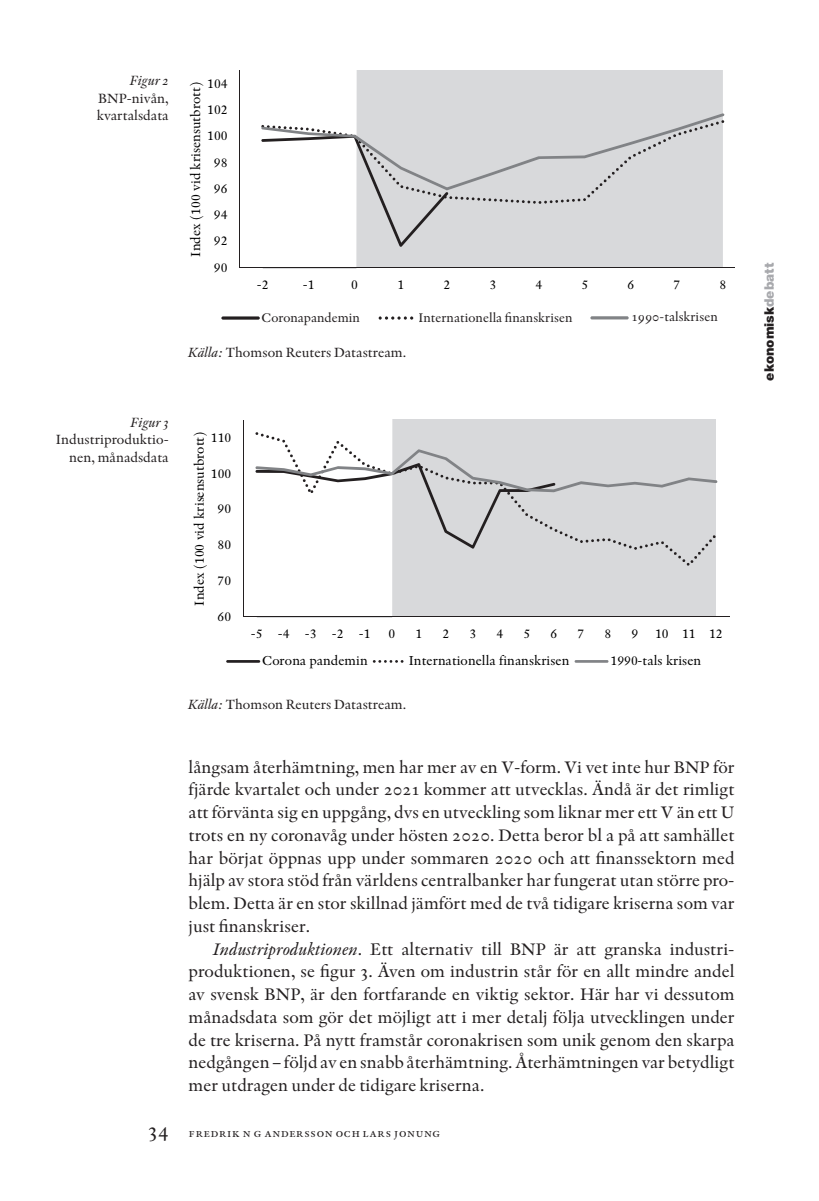
<style>
.page{position:relative;width:819px;height:1201px;background:#fff}
.page>*{position:absolute;margin:0;border:0;box-sizing:border-box;transform-origin:0 0}
.Artikel_bröd_indrag{font:17.5px/22.8px "Indigo Os F";color:#231f20;text-align:justify}
.t1{font:15.4px "Indigo";letter-spacing:-.005em;color:#000}
.Artikel_Källa{font:14px "Indigo Os F";color:#231f20}
.Artikel_Marginaltext{font:14px/17.5px "Indigo Os F";color:#231f20;text-align:right}
.Artikel_Marginaltext-2{font:italic 14px "Indigo Os F";color:#231f20}
.t2{font:13.65px "Indigo";letter-spacing:.005em;color:#000}
.Artikel_Källa-2{font:13.12px "Indigo Os F";color:#231f20}
.t3{font:900 13.12px "Helvetica Neue";color:#231f20}
.t4{font:12.25px "Indigo SC";color:#231f20}
.s1{font-style:italic}
.s2{font-size:21px}
.s3{color:#a8a9ad}
</style>
<div class="page">
<div style="left:356px;top:70px;width:366px;height:197px;background:#d8d9db"></div>
<hr style="left:239px;top:71px;width:1px;height:197px;background:#231f20">
<hr style="left:240px;top:267px;width:494px;height:1px;background:#231f20">
<svg style="left:261px;top:113px;width:463px;height:134px"></svg>
<div style="left:392px;top:420px;width:324px;height:196px;background:#d8d9db"></div>
<hr style="left:243px;top:420px;width:1px;height:196px;background:#231f20">
<hr style="left:243px;top:616px;width:486px;height:1px;background:#231f20">
<svg style="left:255px;top:432px;width:460px;height:134px;fill:#d8d9db"></svg>
<svg style="left:255px;top:449px;width:462px;height:99px"></svg>
<hr style="left:226px;top:660px;width:34px;height:2px;background:#231f20">
<svg style="left:373px;top:660px;width:30px;height:2px"></svg>
<hr style="left:574px;top:660px;width:34px;height:2px;background:#818386">
<svg style="left:221px;top:316px;width:39px;height:4px"></svg>
<svg style="left:378px;top:316px;width:35px;height:4px"></svg>
<hr style="left:590px;top:316px;width:38px;height:3px;background:#818386;border-radius:2px">
<p class="Artikel_Marginaltext-2" style="left:130px;top:72px;width:40px">Figur 2</p>
<p class="Artikel_Marginaltext" style="left:98px;top:89px;width:72px">BNP-nivån,</p>
<p class="Artikel_Marginaltext" style="left:97px;top:107px;width:73px">kvartalsdata</p>
<p class="t1" style="left:145px;top:84px;width:25px">102</p>
<p class="t1" style="left:145px;top:113px;width:25px">100</p>
<p class="t2" style="left:207px;top:75px;width:22px">104</p>
<p class="t2" style="left:187px;top:256px;width:176px;rotate:-90deg">Index (100 vid krisensutbrott)</p>
<p class="t1" style="left:200px;top:83px;width:25px">102</p>
<p class="t2" style="left:207px;top:101px;width:22px">102</p>
<p class="t2" style="left:207px;top:128px;width:22px">100</p>
<p class="t2" style="left:214px;top:154px;width:15px">98</p>
<p class="t1" style="left:207px;top:172px;width:17px">96</p>
<p class="t2" style="left:214px;top:180px;width:15px">96</p>
<p class="t1" style="left:207px;top:202px;width:17px">94</p>
<p class="t2" style="left:214px;top:207px;width:15px">94</p>
<p class="t1" style="left:207px;top:231px;width:17px">92</p>
<p class="t2" style="left:214px;top:233px;width:15px">92</p>
<p class="t2" style="left:214px;top:259px;width:15px">90</p>
<p class="t1" style="left:207px;top:261px;width:17px">90</p>
<p class="t2" style="left:257px;top:276px;width:13px">-2</p>
<p class="t2" style="left:303px;top:276px;width:13px">-1</p>
<p class="t2" style="left:351px;top:276px;width:8px">0</p>
<p class="t2" style="left:397px;top:276px;width:8px">1</p>
<p class="t2" style="left:443px;top:276px;width:8px">2</p>
<p class="t2" style="left:489px;top:276px;width:8px">3</p>
<p class="t2" style="left:535px;top:276px;width:8px">4</p>
<p class="t2" style="left:581px;top:276px;width:8px">5</p>
<p class="t2" style="left:627px;top:276px;width:8px">6</p>
<p class="t2" style="left:673px;top:276px;width:8px">7</p>
<p class="t2" style="left:719px;top:276px;width:8px">8</p>
<p class="t1" style="left:344px;top:280px;width:16px">10</p>
<p class="t1" style="left:391px;top:280px;width:16px">21</p>
<p class="t1" style="left:438px;top:280px;width:16px">32</p>
<p class="t1" style="left:485px;top:280px;width:16px">43</p>
<p class="t1" style="left:533px;top:280px;width:16px">54</p>
<p class="t1" style="left:580px;top:280px;width:16px">65</p>
<p class="t1" style="left:628px;top:280px;width:16px">76</p>
<p class="t1" style="left:675px;top:280px;width:16px">87</p>
<p class="t1" style="left:253px;top:280px;width:15px">-2</p>
<p class="t1" style="left:301px;top:280px;width:15px">-1</p>
<p class="Artikel_Källa-2" style="left:262px;top:309px;width:100px">Coronapandemin</p>
<p class="Artikel_Källa-2" style="left:418px;top:309px;width:155px">Internationella finanskrisen</p>
<p class="Artikel_Källa-2" style="left:632px;top:309px;width:87px">1990-talskrisen</p>
<p class="t1" style="left:316px;top:308px;width:42px">Serie1</p>
<p class="t1" style="left:474px;top:308px;width:42px">Serie2</p>
<p class="t1" style="left:631px;top:308px;width:42px">Serie3</p>
<p class="t1" style="left:262px;top:308px;width:42px">Serie1</p>
<p class="t1" style="left:419px;top:308px;width:42px">Serie2</p>
<p class="t2" style="left:274px;top:313px;width:107px">Corona pandemin</p>
<p class="t2" style="left:426px;top:313px;width:162px">Internationella finanskrisen</p>
<p class="t2" style="left:632px;top:313px;width:92px">1990-tals krisen</p>
<p class="Artikel_Källa" style="left:189px;top:344px;width:219px"><span class="s1">Källa:</span> Thomson Reuters Datastream.</p>
<p class="Artikel_Marginaltext-2" style="left:131px;top:414px;width:39px">Figur 3</p>
<p class="Artikel_Marginaltext" style="left:56px;top:431px;width:114px">Industriproduktio&shy;nen, månadsdata</p>
<p class="t2" style="left:191px;top:605px;width:176px;rotate:-90deg">Index (100 vid krisensutbrott)</p>
<p class="t2" style="left:211px;top:429px;width:22px">110</p>
<p class="t2" style="left:211px;top:465px;width:22px">100</p>
<p class="t2" style="left:217px;top:501px;width:15px">90</p>
<p class="t2" style="left:217px;top:536px;width:15px">80</p>
<p class="t2" style="left:217px;top:572px;width:15px">70</p>
<p class="t2" style="left:217px;top:608px;width:15px">60</p>
<p class="t2" style="left:251px;top:625px;width:121px">-5 -4 -3 -2 -1</p>
<p class="t2" style="left:388px;top:625px;width:8px">0</p>
<p class="t2" style="left:415px;top:625px;width:8px">1</p>
<p class="t2" style="left:442px;top:625px;width:8px">2</p>
<p class="t2" style="left:469px;top:625px;width:8px">3</p>
<p class="t2" style="left:496px;top:625px;width:8px">4</p>
<p class="t2" style="left:523px;top:625px;width:8px">5</p>
<p class="t2" style="left:550px;top:625px;width:8px">6</p>
<p class="t2" style="left:577px;top:625px;width:8px">7</p>
<p class="t2" style="left:604px;top:625px;width:8px">8</p>
<p class="t2" style="left:631px;top:625px;width:93px">9 10 11 12</p>
<p class="t2" style="left:262px;top:653px;width:107px">Corona pandemin</p>
<p class="t2" style="left:409px;top:653px;width:162px">Internationella finanskrisen</p>
<p class="t2" style="left:610px;top:653px;width:92px">1990-tals krisen</p>
<p class="Artikel_Källa" style="left:189px;top:696px;width:219px"><span class="s1">Källa:</span> Thomson Reuters Datastream.</p>
<p class="Artikel_bröd_indrag" style="left:189px;top:755px;width:547px">långsam återhämtning, men har mer av en V-form. Vi vet inte hur BNP för fjärde kvartalet och under 2021 kommer att utvecklas. Ändå är det rimligt att förvänta sig en uppgång, dvs en utveckling som liknar mer ett V än ett U trots en ny coronavåg under hösten 2020. Detta beror bl a på att samhället har börjat öppnas upp under sommaren 2020 och att finanssektorn med hjälp av stora stöd från världens centralbanker har fungerat utan större pro&shy;blem. Detta är en stor skillnad jämfört med de två tidigare kriserna som var just finanskriser.</p>
<p class="Artikel_bröd_indrag" style="left:189px;top:937px;width:547px;text-indent:25px"><span class="s1">Industriproduktionen</span>. Ett alternativ till BNP är att granska industri&shy;produktionen, se figur 3. Även om industrin står för en allt mindre andel av svensk BNP, är den fortfarande en viktig sektor. Här har vi dessutom månadsdata som gör det möjligt att i mer detalj följa utvecklingen under de tre kriserna. På nytt framstår coronakrisen som unik genom den skarpa nedgången – följd av en snabb återhämtning. Återhämtningen var betydligt mer utdragen under de tidigare kriserna.</p>
<p class="t4" style="left:148px;top:1125px;width:294px"><span class="s2">34</span> fredrik n g andersson och lars jonung</p>
<p class="t3" style="left:761px;top:381px;width:119px;rotate:-90deg">ekonomisk<span class="s3">debatt</span></p>
</div>
